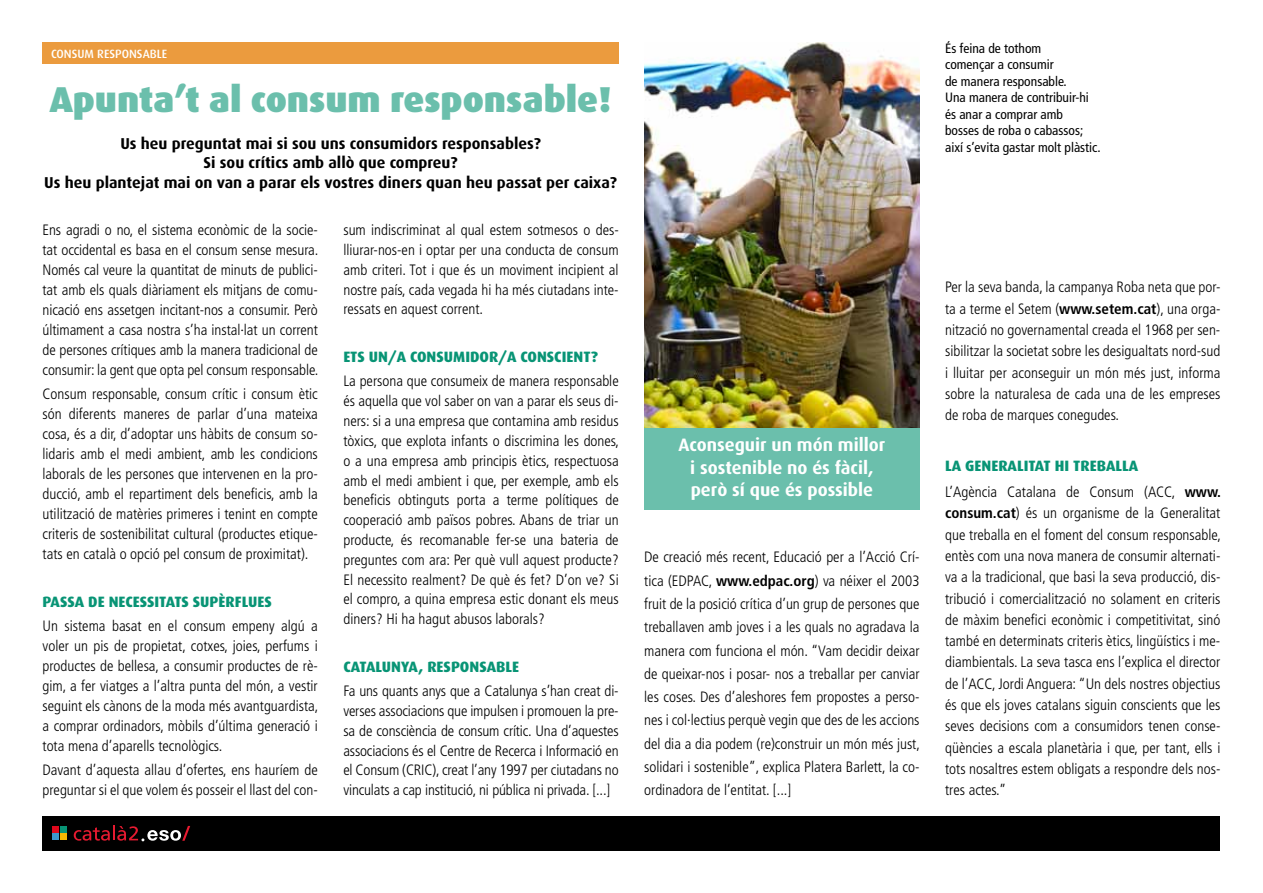
<style>
.page{position:relative;width:1263px;height:893px;background:#fff}
.page>*{position:absolute;margin:0;border:0;box-sizing:border-box;transform-origin:0 0}
.t1{font:900 36px "Dax";color:#6bbfac}
.t2{font:700 18px/22.5px "Dax";color:#fff;text-align:center}
.t3{font:700 15.75px/19.5px "Dax";color:#000;text-align:center}
.t4{font:300 condensed 15px/20px "Frutiger";color:#000;text-align:justify}
.t5{font:800 15px "Dax";color:#089475}
.t6{font:condensed 13.5px/16.5px "Frutiger";color:#000}
.t7{font:500 12px "Dax";color:#fff}
.s1{font-weight:700}
</style>
<div class="page">
<div style="left:43px;top:816px;width:1177px;height:34px;background:#000"></div>
<svg style="left:74px;top:825px;width:116px;height:16px"></svg>
<div style="left:60px;top:826px;width:7px;height:6px;background:#089475"></div>
<svg style="left:53px;top:826px;width:6px;height:14px"></svg>
<div style="left:60px;top:834px;width:7px;height:6px;background:#f5b803"></div>
<div style="left:644px;top:424px;width:275px;height:86px;background:#6bbfac"></div>
<img style="left:644px;top:43px;width:275px;height:384px">
<div style="left:43px;top:43px;width:576px;height:21px;background:#eb9b3e"></div>
<p class="t7" style="left:51px;top:47px;width:118px">CONSUM RESPONSABLE</p>
<p class="t6" style="left:945px;top:40px;width:157px">És feina de tothom<br>començar a consumir<br>de manera responsable.<br>Una manera de contribuir-hi és anar a comprar amb<br>bosses de roba o cabassos; així s’evita gastar molt plàstic.</p>
<h1 class="t1" style="left:50px;top:79px;width:563px">Apunta’t al consum responsable!</h1>
<p class="t3" style="left:44px;top:134px;width:574px">Us heu preguntat mai si sou uns consumidors responsables?<br>Si sou crítics amb allò que compreu?<br>Us heu plantejat mai on van a parar els vostres diners quan heu passat per caixa?</p>
<p class="t4" style="left:43px;top:220px;width:277px">Ens agradi o no, el sistema econòmic de la socie&shy;tat occidental es basa en el consum sense mesura.<br>Només cal veure la quantitat de minuts de publici&shy;tat amb els quals diàriament els mitjans de comu&shy;nicació ens assetgen incitant-nos a consumir. Però últimament a casa nostra s’ha instal·lat un corrent de persones crítiques amb la manera tradicional de consumir: la gent que opta pel consum responsable.</p>
<p class="t4" style="left:43px;top:384px;width:277px">Consum responsable, consum crític i consum ètic són diferents maneres de parlar d’una mateixa cosa, és a dir, d’adoptar uns hàbits de consum so&shy;lidaris amb el medi ambient, amb les condicions laborals de les persones que intervenen en la pro&shy;ducció, amb el repartiment dels beneficis, amb la utilització de matèries primeres i tenint en compte criteris de sostenibilitat cultural (productes etique&shy;tats en català o opció pel consum de proximitat).</p>
<p class="t5" style="left:43px;top:593px;width:231px">PASSA DE NECESSITATS SUPÈRFLUES</p>
<p class="t4" style="left:43px;top:616px;width:277px">Un sistema basat en el consum empeny algú a voler un pis de propietat, cotxes, joies, perfums i productes de bellesa, a consumir productes de rè&shy;gim, a fer viatges a l’altra punta del món, a vestir seguint els cànons de la moda més avantguardista, a comprar ordinadors, mòbils d’última generació i tota mena d’aparells tecnològics.</p>
<p class="t4" style="left:43px;top:760px;width:277px">Davant d’aquesta allau d’ofertes, ens hauríem de preguntar si el que volem és posseir el llast del con-</p>
<p class="t4" style="left:343px;top:220px;width:277px">sum indiscriminat al qual estem sotmesos o des&shy;lliurar-nos-en i optar per una conducta de consum amb criteri. Tot i que és un moviment incipient al nostre país, cada vegada hi ha més ciutadans inte&shy;ressats en aquest corrent.</p>
<p class="t5" style="left:343px;top:349px;width:256px">ETS UN/A CONSUMIDOR/A CONSCIENT?</p>
<p class="t4" style="left:343px;top:372px;width:277px">La persona que consumeix de manera responsable és aquella que vol saber on van a parar els seus di&shy;ners: si a una empresa que contamina amb residus tòxics, que explota infants o discrimina les dones, o a una empresa amb principis ètics, respectuosa amb el medi ambient i que, per exemple, amb els beneficis obtinguts porta a terme polítiques de cooperació amb països pobres. Abans de triar un producte, és recomanable fer-se una bateria de preguntes com ara: Per què vull aquest producte?<br>El necessito realment? De què és fet? D’on ve? Si el compro, a quina empresa estic donant els meus diners? Hi ha hagut abusos laborals?</p>
<p class="t5" style="left:343px;top:658px;width:177px">CATALUNYA, RESPONSABLE</p>
<p class="t4" style="left:343px;top:681px;width:277px">Fa uns quants anys que a Catalunya s’han creat di&shy;verses associacions que impulsen i promouen la pre&shy;sa de consciència de consum crític. Una d’aquestes associacions és el Centre de Recerca i Informació en el Consum (CRIC), creat l’any 1997 per ciutadans no vinculats a cap institució, ni pública ni privada. [...]</p>
<p class="t4" style="left:945px;top:277px;width:277px;line-height:21.3px">Per la seva banda, la campanya Roba neta que por&shy;ta a terme el Setem (<span class="s1">www.setem.cat</span>), una orga&shy;nització no governamental creada el 1968 per sen&shy;sibilitzar la societat sobre les desigualtats nord-sud i lluitar per aconseguir un món més just, informa sobre la naturalesa de cada una de les empreses de roba de marques conegudes.</p>
<p class="t5" style="left:945px;top:458px;width:195px">LA GENERALITAT HI TREBALLA</p>
<p class="t4" style="left:945px;top:481px;width:277px;line-height:21.3px">L’Agència Catalana de Consum (ACC, <span class="s1">www. consum.cat</span>) és un organisme de la Generalitat que treballa en el foment del consum responsable, entès com una nova manera de consumir alternati&shy;va a la tradicional, que basi la seva producció, dis&shy;tribució i comercialització no solament en criteris de màxim benefici econòmic i competitivitat, sinó també en determinats criteris ètics, lingüístics i me&shy;diambientals. La seva tasca ens l’explica el director de l’ACC, Jordi Anguera: “Un dels nostres objectius és que els joves catalans siguin conscients que les seves decisions com a consumidors tenen conse&shy;qüències a escala planetària i que, per tant, ells i tots nosaltres estem obligats a respondre dels nos&shy;tres actes.”</p>
<p class="t2" style="left:678px;top:434px;width:208px">Aconseguir un món millor i sostenible no és fàcil, però sí que és possible</p>
<p class="t4" style="left:644px;top:546px;width:277px;line-height:23.2px">De creació més recent, Educació per a l’Acció Crí&shy;tica (EDPAC, <span class="s1">www.edpac.org</span>) va néixer el 2003 fruit de la posició crítica d’un grup de persones que treballaven amb joves i a les quals no agradava la manera com funciona el món. “Vam decidir deixar de queixar-nos i posar- nos a treballar per canviar les coses. Des d’aleshores fem propostes a perso&shy;nes i col·lectius perquè vegin que des de les accions del dia a dia podem (re)construir un món més just, solidari i sostenible”, explica Platera Barlett, la co&shy;ordinadora de l’entitat. [...]</p>
</div>
